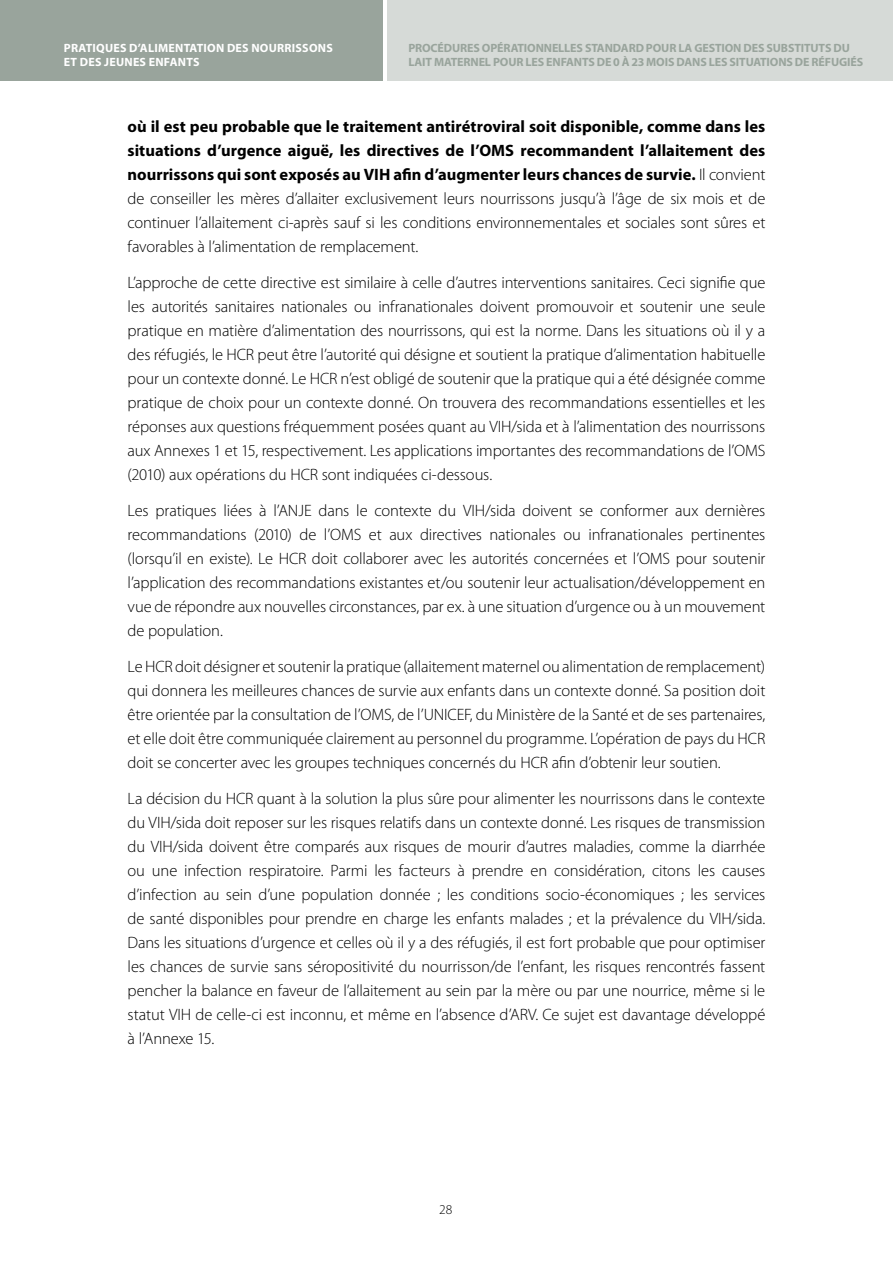
<style>
.page{position:relative;width:893px;height:1263px;background:#fff}
.page>*{position:absolute;margin:0;border:0;box-sizing:border-box;transform-origin:0 0}
.t1{font:300 16.5px/24px "Myriad Pro";letter-spacing:-.01em;color:#000;text-align:justify}
.t2{font:300 13.5px "Myriad Pro";color:#000}
.t3{font:700 12px/14.4px "Myriad Pro";letter-spacing:-.01em;color:#99a49c}
.t4{font:700 12px/14.4px "Myriad Pro";letter-spacing:.02em;color:#fff}
.s1{font-weight:700}
</style>
<div class="page">
<div style="left:0;top:0;width:383px;height:81px;background:#99a49c"></div>
<div style="left:387px;top:0;width:506px;height:81px;background:#d6dad7"></div>
<p class="t4" style="left:64px;top:40px;width:270px">Pratiques d’alimentation des nourrissons et des jeunes enfants</p>
<p class="t3" style="left:408px;top:40px;width:456px">Procédures opérationnelles standard pour la gestion des substituts du lait maternel pour les enfants de 0 à 23 mois dans les situations de réfugiés</p>
<p class="t1" style="left:128px;top:115px;width:639px"><span class="s1">où il est peu probable que le traitement antirétroviral soit disponible, comme dans les situations d’urgence aiguë, les directives de l’OMS recommandent l’allaitement des nourrissons qui sont exposés au VIH afin d’augmenter leurs chances de survie.</span> Il convient de conseiller les mères d’allaiter exclusivement leurs nourrissons jusqu’à l’âge de six mois et de continuer l’allaitement ci-après sauf si les conditions environnementales et sociales sont sûres et favorables à l’alimentation de remplacement.</p>
<p class="t1" style="left:128px;top:271px;width:639px">L’approche de cette directive est similaire à celle d’autres interventions sanitaires. Ceci signifie que les autorités sanitaires nationales ou infranationales doivent promouvoir et soutenir une seule pratique en matière d’alimentation des nourrissons, qui est la norme. Dans les situations où il y a des réfugiés, le HCR peut être l’autorité qui désigne et soutient la pratique d’alimentation habituelle pour un contexte donné. Le HCR n’est obligé de soutenir que la pratique qui a été désignée comme pratique de choix pour un contexte donné. On trouvera des recommandations essentielles et les réponses aux questions fréquemment posées quant au VIH/sida et à l’alimentation des nourrissons aux Annexes 1 et 15, respectivement. Les applications importantes des recommandations de l’OMS (2010) aux opérations du HCR sont indiquées ci-dessous.</p>
<p class="t1" style="left:128px;top:499px;width:639px">Les pratiques liées à l’ANJE dans le contexte du VIH/sida doivent se conformer aux dernières recommandations (2010) de l’OMS et aux directives nationales ou infranationales pertinentes (lorsqu’il en existe). Le HCR doit collaborer avec les autorités concernées et l’OMS pour soutenir l’application des recommandations existantes et/ou soutenir leur actualisation/développement en vue de répondre aux nouvelles circonstances, par ex. à une situation d’urgence ou à un mouvement de population.</p>
<p class="t1" style="left:128px;top:655px;width:639px">Le HCR doit désigner et soutenir la pratique (allaitement maternel ou alimentation de remplacement) qui donnera les meilleures chances de survie aux enfants dans un contexte donné. Sa position doit être orientée par la consultation de l’OMS, de l’UNICEF, du Ministère de la Santé et de ses partenaires, et elle doit être communiquée clairement au personnel du programme. L’opération de pays du HCR doit se concerter avec les groupes techniques concernés du HCR afin d’obtenir leur soutien.</p>
<p class="t1" style="left:128px;top:787px;width:639px">La décision du HCR quant à la solution la plus sûre pour alimenter les nourrissons dans le contexte du VIH/sida doit reposer sur les risques relatifs dans un contexte donné. Les risques de transmission du VIH/sida doivent être comparés aux risques de mourir d’autres maladies, comme la diarrhée ou une infection respiratoire. Parmi les facteurs à prendre en considération, citons les causes d’infection au sein d’une population donnée ; les conditions socio-économiques ; les services de santé disponibles pour prendre en charge les enfants malades ; et la prévalence du VIH/sida.<br>Dans les situations d’urgence et celles où il y a des réfugiés, il est fort probable que pour optimiser les chances de survie sans séropositivité du nourrisson/de l’enfant, les risques rencontrés fassent pencher la balance en faveur de l’allaitement au sein par la mère ou par une nourrice, même si le statut VIH de celle-ci est inconnu, et même en l’absence d’ARV. Ce sujet est davantage développé à l’Annexe 15.</p>
<p class="t2" style="left:439px;top:1202px;width:15px">28</p>
</div>
